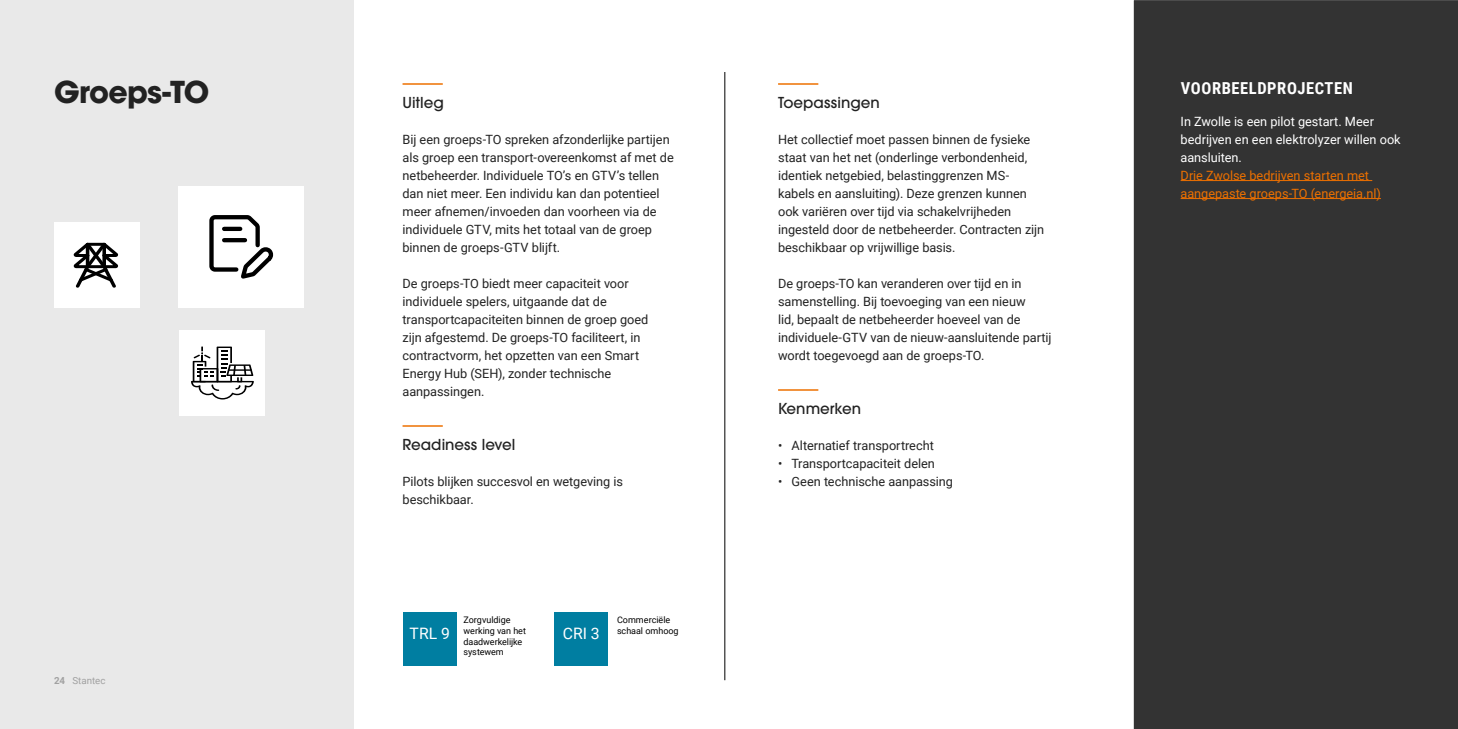
<style>
.page{position:relative;width:1458px;height:729px;background:#fff}
.page>*{position:absolute;margin:0;border:0;box-sizing:border-box;transform-origin:0 0}
.t1{font:700 30px "ITC Avant Garde Pro";letter-spacing:-.025em;color:#222}
.t2{font:700 16.5px "Roboto Condensed";letter-spacing:.035em;color:#fff}
.t3{font:15.75px "Roboto";color:#fff}
.t4{font:500 15px "ITC Avant Garde Pro";letter-spacing:.005em;color:#222}
.t5{font:12.75px/18px "Roboto";letter-spacing:-.005em;color:#222}
.t6{font:12.75px/18px "Roboto";letter-spacing:-.005em;color:#fff}
.t7{font:12.75px/18px "Roboto";letter-spacing:-.005em;color:#ed7000}
.t8{font:9.75px "Roboto";color:#a1a1a1}
.t9{font:9px/10.8px "Roboto";letter-spacing:-.005em;color:#000}
.s1{font-weight:700}
</style>
<div class="page">
<div style="left:1133px;top:0;width:325px;height:729px;background:#333"></div>
<div style="left:0;top:0;width:353px;height:729px;background:#e9e9e9"></div>
<hr style="left:778px;top:83px;width:40px;height:2px;background:#ed7000">
<hr style="left:403px;top:83px;width:40px;height:2px;background:#ed7000">
<hr style="left:403px;top:425px;width:40px;height:2px;background:#ed7000">
<hr style="left:778px;top:389px;width:40px;height:2px;background:#ed7000">
<div style="left:54px;top:223px;width:85px;height:85px;background:#fff"></div>
<svg style="left:73px;top:242px;width:46px;height:46px"></svg>
<div style="left:180px;top:330px;width:85px;height:86px;background:#fff"></div>
<svg style="left:191px;top:346px;width:63px;height:54px"></svg>
<div style="left:178px;top:186px;width:126px;height:122px;background:#fff"></div>
<hr style="left:1181px;top:180px;width:191px;height:1px;background:#ed7000">
<hr style="left:1181px;top:198px;width:200px;height:1px;background:#ed7000">
<svg style="left:209px;top:215px;width:65px;height:64px"></svg>
<hr style="left:224px;top:227px;width:16px;height:4px;background:#000">
<hr style="left:224px;top:238px;width:21px;height:4px;background:#000">
<hr style="left:725px;top:72px;width:1px;height:608px;background:#000">
<div style="left:555px;top:612px;width:53px;height:53px;background:#007ea1"></div>
<div style="left:403px;top:612px;width:53px;height:53px;background:#007ea1"></div>
<h1 class="t1" style="left:54px;top:72px;width:157px">Groeps-TO</h1>
<p class="t8" style="left:54px;top:674px;width:53px"><span class="s1">24</span> Stantec</p>
<p class="t4" style="left:403px;top:93px;width:43px">Uitleg</p>
<p class="t5" style="left:403px;top:130px;width:273px">Bij een groeps-TO spreken afzonderlijke partijen als groep een transport-overeenkomst af met de netbeheerder. Individuele TO’s en GTV’s tellen dan niet meer. Een individu kan dan potentieel meer afnemen/invoeden dan voorheen via de individuele GTV, mits het totaal van de groep binnen de groeps-GTV blijft.</p>
<p class="t5" style="left:403px;top:274px;width:247px">De groeps-TO biedt meer capaciteit voor individuele spelers, uitgaande dat de transportcapaciteiten binnen de groep goed zijn afgestemd. De groeps-TO faciliteert, in contractvorm, het opzetten van een Smart Energy Hub (SEH), zonder technische aanpassingen.</p>
<p class="t4" style="left:403px;top:435px;width:114px">Readiness level</p>
<p class="t4" style="left:778px;top:93px;width:103px">Toepassingen</p>
<p class="t5" style="left:778px;top:130px;width:268px">Het collectief moet passen binnen de fysieke staat van het net (onderlinge verbondenheid, identiek netgebied, belastinggrenzen MS&shy;kabels en aansluiting). Deze grenzen kunnen ook variëren over tijd via schakelvrijheden ingesteld door de netbeheerder. Contracten zijn beschikbaar op vrijwillige basis.</p>
<p class="t5" style="left:778px;top:274px;width:275px">De groeps-TO kan veranderen over tijd en in samenstelling. Bij toevoeging van een nieuw<br>lid, bepaalt de netbeheerder hoeveel van de individuele-GTV van de nieuw-aansluitende partij wordt toegevoegd aan de groeps-TO.</p>
<p class="t4" style="left:778px;top:399px;width:85px">Kenmerken</p>
<p class="t5" style="left:778px;top:436px;width:157px">• Alternatief transportrecht</p>
<p class="t5" style="left:778px;top:454px;width:158px">• Transportcapaciteit delen</p>
<p class="t5" style="left:403px;top:472px;width:222px">Pilots blijken succesvol en wetgeving is</p>
<p class="t5" style="left:778px;top:472px;width:177px">• Geen technische aanpassing</p>
<p class="t5" style="left:403px;top:490px;width:73px">beschikbaar.</p>
<p class="t9" style="left:464px;top:614px;width:64px">Zorgvuldige werking van het daadwerkelijke systewem</p>
<p class="t9" style="left:617px;top:614px;width:63px">Commerciële schaal omhoog</p>
<p class="t3" style="left:410px;top:622px;width:42px">TRL 9</p>
<p class="t3" style="left:563px;top:622px;width:38px">CRI 3</p>
<p class="t2" style="left:1181px;top:77px;width:174px">VOORBEELDPROJECTEN</p>
<p class="t6" style="left:1181px;top:112px;width:222px">In Zwolle is een pilot gestart. Meer bedrijven en een elektrolyzer willen ook aansluiten.</p>
<p class="t7" style="left:1181px;top:166px;width:202px">Drie Zwolse bedrijven starten met aangepaste groeps-TO (energeia.nl)</p>
</div>
